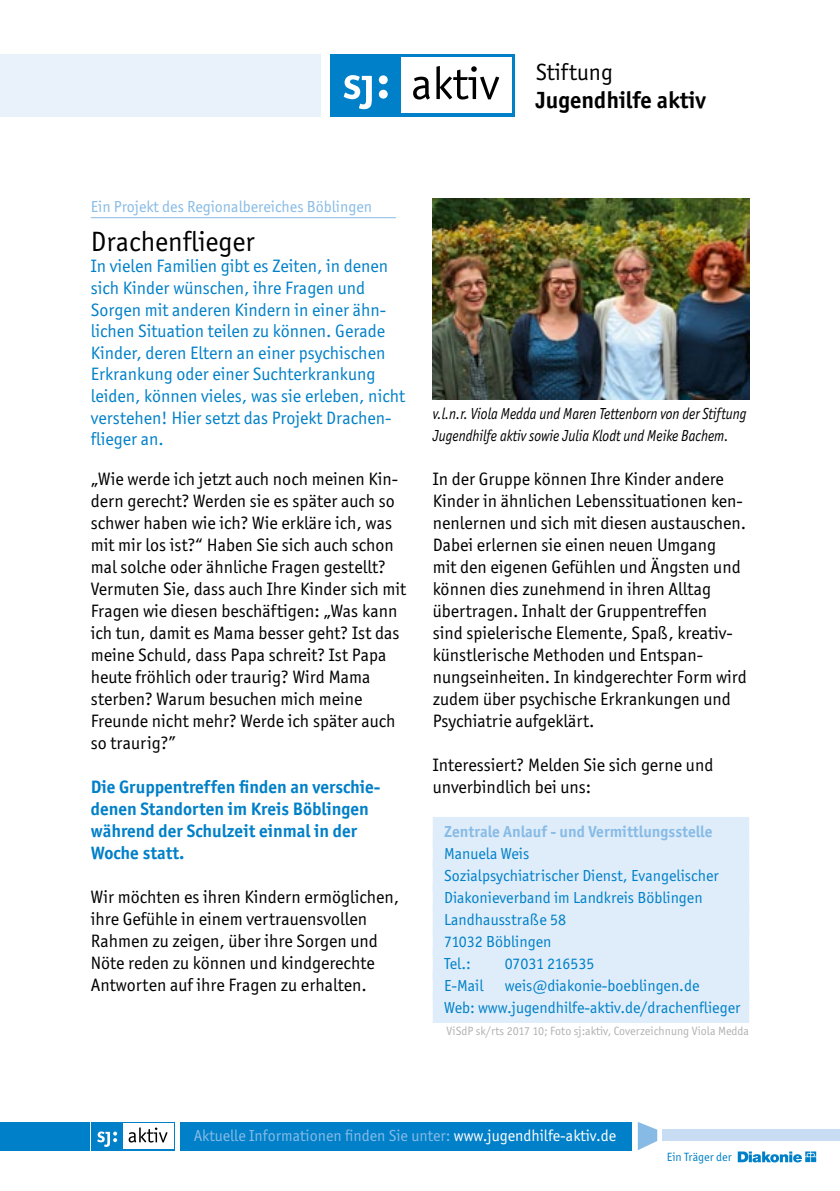
<style>
.page{position:relative;width:840px;height:1191px;background:#fff}
.page>*{position:absolute;margin:0;border:0;box-sizing:border-box;transform-origin:0 0}
.t1{font:28px "Officina Sans ITC Std";color:#000}
.t2{font:700 23.6px "Officina Sans ITC Std";color:#000}
.t3{font:23.6px "Officina Sans ITC Std";color:#000}
.t4{font:18px/22px "Officina Sans ITC Std";color:#000}
.t5{font:18px/21.6px "Officina Sans ITC Std";color:#0080c8}
.t6{font:700 18px/22px "Officina Sans ITC Std";color:#0080c8}
.t7{font:16px/22px "Officina Sans ITC Std";color:#0080c8}
.t8{font:16px "Officina Sans ITC Std";color:#87bbe6}
.t9{font:italic 16px/22px "Officina Sans ITC Std";color:#000;scale:.88 1}
.t10{font:700 16px "Officina Sans ITC Std";color:#87bbe6}
.t11{font:12px "Officina Sans ITC Std";color:#b1b2b3}
.t12{font:12px "Officina Sans ITC Std";color:#0080c8}
.s1{color:#fff}
</style>
<div class="page">
<div style="left:0;top:54px;width:320px;height:62px;background:#e9f1fb"></div>
<div style="left:330px;top:54px;width:185px;height:62px;background:#0080c8"></div>
<div style="left:400px;top:58px;width:111px;height:55px;background:#fff"></div>
<div style="left:378px;top:90px;width:9px;height:9px;background:#fff;border-radius:50%"></div>
<div style="left:378px;top:75px;width:9px;height:9px;background:#fff;border-radius:50%"></div>
<svg style="left:343px;top:75px;width:28px;height:34px"></svg>
<svg style="left:413px;top:77px;width:16px;height:22px"></svg>
<svg style="left:436px;top:66px;width:63px;height:33px"></svg>
<div style="left:91px;top:1121px;width:84px;height:29px;background:#0080c8"></div>
<div style="left:123px;top:1123px;width:50px;height:25px;background:#fff"></div>
<svg style="left:97px;top:1131px;width:20px;height:15px"></svg>
<svg style="left:128px;top:1127px;width:39px;height:15px"></svg>
<div style="left:0;top:1121px;width:89px;height:29px;background:#0080c8"></div>
<div style="left:180px;top:1121px;width:451px;height:29px;background:#0080c8"></div>
<div style="left:662px;top:1129px;width:177px;height:12px;background:#c8ddf4"></div>
<svg style="left:637px;top:1122px;width:20px;height:28px"></svg>
<svg style="left:737px;top:1151px;width:78px;height:11px"></svg>
<hr style="left:91px;top:217px;width:304px;height:1px;background:#87bbe6">
<div style="left:432px;top:817px;width:316px;height:30px;background:#dfedfa"></div>
<div style="left:432px;top:839px;width:316px;height:30px;background:#dfedfa"></div>
<div style="left:432px;top:861px;width:316px;height:30px;background:#dfedfa"></div>
<div style="left:432px;top:883px;width:316px;height:30px;background:#dfedfa"></div>
<div style="left:432px;top:905px;width:316px;height:30px;background:#dfedfa"></div>
<div style="left:432px;top:927px;width:316px;height:30px;background:#dfedfa"></div>
<div style="left:432px;top:949px;width:316px;height:30px;background:#dfedfa"></div>
<div style="left:432px;top:971px;width:316px;height:30px;background:#dfedfa"></div>
<div style="left:432px;top:993px;width:316px;height:30px;background:#dfedfa"></div>
<img style="left:432px;top:198px;width:316px;height:201px">
<h2 class="t3" style="left:535px;top:58px;width:78px">Stiftung</h2>
<h2 class="t2" style="left:535px;top:85px;width:171px">Jugendhilfe aktiv</h2>
<p class="t8" style="left:91px;top:197px;width:282px">Ein Projekt des Regionalbereiches Böblingen</p>
<h1 class="t1" style="left:91px;top:225px;width:165px">Drachenflieger</h1>
<p class="t5" style="left:91px;top:255px;width:315px">In vielen Familien gibt es Zeiten, in denen sich Kinder wünschen, ihre Fragen und Sorgen mit anderen Kindern in einer ähn&shy;lichen Situation teilen zu können. Gerade Kinder, deren Eltern an einer psychischen Erkrankung oder einer Suchterkrankung leiden, können vieles, was sie erleben, nicht verstehen! Hier setzt das Projekt Drachen&shy;flieger an.</p>
<p class="t4" style="left:91px;top:467px;width:317px">„Wie werde ich jetzt auch noch meinen Kin&shy;dern gerecht? Werden sie es später auch so schwer haben wie ich? Wie erkläre ich, was mit mir los ist?“ Haben Sie sich auch schon mal solche oder ähnliche Fragen gestellt?<br>Vermuten Sie, dass auch Ihre Kinder sich mit Fragen wie diesen beschäftigen: „Was kann ich tun, damit es Mama besser geht? Ist das meine Schuld, dass Papa schreit? Ist Papa heute fröhlich oder traurig? Wird Mama sterben? Warum besuchen mich meine Freunde nicht mehr? Werde ich später auch so traurig?”</p>
<p class="t6" style="left:91px;top:775px;width:291px">Die Gruppentreffen finden an verschie&shy;denen Standorten im Kreis Böblingen während der Schulzeit einmal in der<br>Woche statt.</p>
<p class="t4" style="left:91px;top:885px;width:310px">Wir möchten es ihren Kindern ermöglichen, ihre Gefühle in einem vertrauensvollen Rahmen zu zeigen, über ihre Sorgen und Nöte reden zu können und kindgerechte Antworten auf ihre Fragen zu erhalten.</p>
<p class="t9" style="left:432px;top:402px;width:358px">v.l.n.r. Viola Medda und Maren Tettenborn von der Stiftung<br>Jugendhilfe aktiv sowie Julia Klodt und Meike Bachem.</p>
<p class="t4" style="left:432px;top:467px;width:315px">In der Gruppe können Ihre Kinder andere Kinder in ähnlichen Lebenssituationen ken&shy;nenlernen und sich mit diesen austauschen.<br>Dabei erlernen sie einen neuen Umgang<br>mit den eigenen Gefühlen und Ängsten und können dies zunehmend in ihren Alltag übertragen. Inhalt der Gruppentreffen<br>sind spielerische Elemente, Spaß, kreativ&shy;künstlerische Methoden und Entspan&shy;nungseinheiten. In kindgerechter Form wird zudem über psychische Erkrankungen und Psychiatrie aufgeklärt.</p>
<p class="t4" style="left:432px;top:753px;width:282px">Interessiert? Melden Sie sich gerne und unverbindlich bei uns:</p>
<p class="t10" style="left:444px;top:821px;width:269px">Zentrale Anlauf - und Vermittlungsstelle</p>
<p class="t7" style="left:444px;top:842px;width:276px">Manuela Weis<br>Sozialpsychiatrischer Dienst, Evangelischer<br>Diakonieverband im Landkreis Böblingen<br>Landhausstraße 58<br>71032 Böblingen<br>Tel.:</p>
<p class="t7" style="left:504px;top:952px;width:91px">07031 216535</p>
<p class="t7" style="left:444px;top:974px;width:297px;text-indent:61px">weis@diakonie-boeblingen.de<br>Web: www.jugendhilfe-aktiv.de/drachenflieger</p>
<p class="t7" style="left:444px;top:974px;width:41px">E-Mail</p>
<p class="t11" style="left:446px;top:1023px;width:304px">ViSdP sk/rts 2017 10; Foto sj:aktiv, Coverzeichnung Viola Medda</p>
<p class="t8" style="left:193px;top:1126px;width:424px">Aktuelle Informationen finden Sie unter: <span class="s1">www.jugendhilfe-aktiv.de</span></p>
<p class="t12" style="left:666px;top:1150px;width:66px">Ein Träger der</p>
</div>
